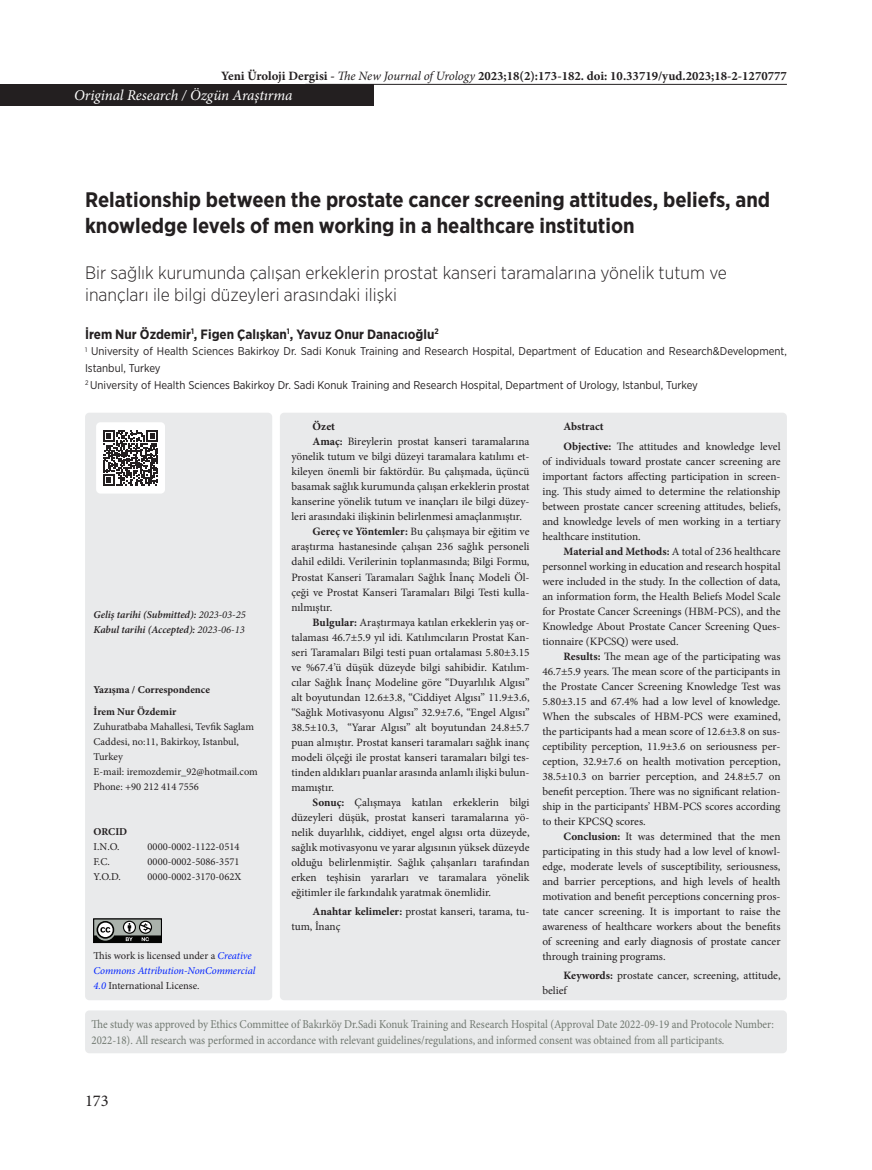
<style>
.page{position:relative;width:872px;height:1170px;background:#fff}
.page>*{position:absolute;margin:0;border:0;box-sizing:border-box;transform-origin:0 0}
.t1{font:700 21px/25.5px "Gotham Narrow";color:#231f20}
.t2{font:300 18px/22.5px "Gotham Narrow";color:#231f20}
.t3{font:16.5px "Minion Pro";color:#231f20}
.t4{font:italic 15px "Minion Pro";letter-spacing:-.005em;color:#fff}
.t5{font:700 13.5px "Gotham Narrow";color:#231f20}
.t6{font:700 12.75px "Minion Pro";color:#231f20}
.t7{font:12px/16.5px "Minion Pro";letter-spacing:-.005em;color:#717971;scale:.91 1}
.t8{font:11.25px/15px "Minion Pro";color:#231f20;text-align:justify}
.t9{font:11.25px/16.5px "Gotham Narrow";color:#231f20}
.t10{font:700 11.25px "Minion Pro";color:#231f20}
.t11{font:10.5px/15px "Minion Pro";color:#231f20}
.t12{font:italic 600 10.5px/15px "Minion Pro";letter-spacing:-.01em;color:#231f20}
.t13{font:700 10.5px/21.6px "Minion Pro";color:#231f20}
.s1{font-weight:400;font-style:italic}
.s2{font-weight:700}
.s3{font-weight:400}
.s4{font-style:italic;color:#02f}
</style>
<div class="page">
<div style="left:85px;top:1010px;width:702px;height:43px;background:#e9eaeb;border-radius:4px"></div>
<div style="left:0;top:84px;width:373px;height:21px;background:#231f20"></div>
<hr style="left:305px;top:84px;width:482px;height:1px;background:#231f20">
<div style="left:85px;top:412px;width:187px;height:588px;background:#e9eaeb;border-radius:4px"></div>
<div style="left:280px;top:412px;width:507px;height:588px;background:#e9eaeb;border-radius:4px"></div>
<div style="left:96px;top:422px;width:69px;height:71px;background:#fff;border-radius:4px"></div>
<svg style="left:103px;top:430px;width:55px;height:55px"></svg>
<svg style="left:94px;top:920px;width:68px;height:24px"></svg>
<div style="left:93px;top:918px;width:69px;height:24px;border:1px solid #000"></div>
<p class="t6" style="left:221px;top:67px;width:567px">Yeni Üroloji Dergisi - <span class="s1">The New Journal of Urology</span> 2023;18(2):173-182. doi: 10.33719/yud.2023;18-2-1270777</p>
<h3 class="t4" style="left:74px;top:85px;width:220px">Original Research / Özgün Araştırma</h3>
<h1 class="t1" style="left:85px;top:187px;width:686px">Relationship between the prostate cancer screening attitudes, beliefs, and knowledge levels of men working in a healthcare institution</h1>
<h2 class="t2" style="left:85px;top:261px;width:643px">Bir sağlık kurumunda çalışan erkeklerin prostat kanseri taramalarına yönelik tutum ve inançları ile bilgi düzeyleri arasındaki ilişki</h2>
<p class="t5" style="left:85px;top:325px;width:355px">İrem Nur Özdemir<sup>1</sup>, Figen Çalışkan<sup>1</sup>, Yavuz Onur Danacıoğlu<sup>2</sup></p>
<p class="t9" style="left:85px;top:343px;width:703px"><sup>1</sup> University of Health Sciences Bakirkoy Dr. Sadi Konuk Training and Research Hospital, Department of Education and Research&amp;Development,<br>Istanbul, Turkey<br><sup>2</sup> University of Health Sciences Bakirkoy Dr. Sadi Konuk Training and Research Hospital, Department of Urology, Istanbul, Turkey</p>
<p class="t10" style="left:313px;top:419px;width:24px">Özet</p>
<p class="t8" style="left:313px;top:434px;width:218px"><span class="s2">Amaç:</span> Bireylerin prostat kanseri taramalarına</p>
<p class="t8" style="left:291px;top:449px;width:240px">yönelik tutum ve bilgi düzeyi taramalara katılımı et-</p>
<p class="t8" style="left:291px;top:464px;width:240px">kileyen önemli bir faktördür. Bu çalışmada, üçüncü</p>
<p class="t8" style="left:291px;top:479px;width:240px">basamak sağlık kurumunda çalışan erkeklerin prostat</p>
<p class="t8" style="left:291px;top:494px;width:240px">kanserine yönelik tutum ve inançları ile bilgi düzey-</p>
<p class="t8" style="left:291px;top:509px;width:232px">leri arasındaki ilişkinin belirlenmesi amaçlanmıştır.</p>
<p class="t8" style="left:313px;top:524px;width:218px"><span class="s2">Gereç ve Yöntemler:</span> Bu çalışmaya bir eğitim ve</p>
<p class="t8" style="left:291px;top:539px;width:240px">araştırma hastanesinde çalışan 236 sağlık personeli</p>
<p class="t8" style="left:291px;top:554px;width:240px">dahil edildi. Verilerinin toplanmasında; Bilgi Formu,</p>
<p class="t8" style="left:291px;top:569px;width:240px">Prostat Kanseri Taramaları Sağlık İnanç Modeli Öl-</p>
<p class="t8" style="left:291px;top:584px;width:240px">çeği ve Prostat Kanseri Taramaları Bilgi Testi kulla-</p>
<p class="t8" style="left:291px;top:599px;width:42px">nılmıştır.</p>
<p class="t8" style="left:313px;top:614px;width:218px"><span class="s2">Bulgular:</span> Araştırmaya katılan erkeklerin yaş or-</p>
<p class="t8" style="left:291px;top:629px;width:240px">talaması 46.7±5.9 yıl idi. Katılımcıların Prostat Kan-</p>
<p class="t8" style="left:291px;top:644px;width:240px">seri Taramaları Bilgi testi puan ortalaması 5.80±3.15</p>
<p class="t8" style="left:291px;top:659px;width:240px">ve %67.4’ü düşük düzeyde bilgi sahibidir. Katılım-</p>
<p class="t8" style="left:291px;top:674px;width:240px">cılar Sağlık İnanç Modeline göre “Duyarlılık Algısı”</p>
<p class="t8" style="left:291px;top:689px;width:240px">alt boyutundan 12.6±3.8, “Ciddiyet Algısı” 11.9±3.6,</p>
<p class="t8" style="left:291px;top:704px;width:240px">“Sağlık Motivasyonu Algısı” 32.9±7.6, “Engel Algısı”</p>
<p class="t8" style="left:291px;top:719px;width:240px">38.5±10.3, “Yarar Algısı” alt boyutundan 24.8±5.7</p>
<p class="t8" style="left:291px;top:734px;width:240px">puan almıştır. Prostat kanseri taramaları sağlık inanç</p>
<p class="t8" style="left:291px;top:749px;width:240px">modeli ölçeği ile prostat kanseri taramaları bilgi tes-</p>
<p class="t8" style="left:291px;top:764px;width:240px">tinden aldıkları puanlar arasında anlamlı ilişki bulun-</p>
<p class="t8" style="left:291px;top:779px;width:44px">mamıştır.</p>
<p class="t8" style="left:313px;top:794px;width:218px"><span class="s2">Sonuç:</span> Çalışmaya katılan erkeklerin bilgi</p>
<p class="t8" style="left:291px;top:809px;width:240px">düzeyleri düşük, prostat kanseri taramalarına yö-</p>
<p class="t8" style="left:291px;top:824px;width:240px">nelik duyarlılık, ciddiyet, engel algısı orta düzeyde,</p>
<p class="t8" style="left:291px;top:839px;width:240px">sağlık motivasyonu ve yarar algısının yüksek düzeyde</p>
<p class="t8" style="left:291px;top:854px;width:240px">olduğu belirlenmiştir. Sağlık çalışanları tarafından</p>
<p class="t8" style="left:291px;top:869px;width:240px">erken teşhisin yararları ve taramalara yönelik</p>
<p class="t8" style="left:291px;top:884px;width:201px">eğitimler ile farkındalık yaratmak önemlidir.</p>
<p class="t8" style="left:291px;top:903px;width:240px;text-indent:21px"><span class="s2">Anahtar kelimeler:</span> prostat kanseri, tarama, tu&shy;tum, İnanç</p>
<p class="t8" style="left:563px;top:417px;width:218px;line-height:19.2px"><span class="s2">Abstract<br>Objective:</span> The attitudes and knowledge level</p>
<p class="t8" style="left:542px;top:453px;width:240px">of individuals toward prostate cancer screening are important factors affecting participation in screen&shy;ing. This study aimed to determine the relationship between prostate cancer screening attitudes, beliefs, and knowledge levels of men working in a tertiary healthcare institution.</p>
<p class="t8" style="left:542px;top:543px;width:240px;text-indent:21px"><span class="s2">Material and Methods:</span> A total of 236 healthcare personnel working in education and research hospital were included in the study. In the collection of data, an information form, the Health Beliefs Model Scale for Prostate Cancer Screenings (HBM-PCS), and the Knowledge About Prostate Cancer Screening Ques&shy;tionnaire (KPCSQ) were used.</p>
<p class="t8" style="left:542px;top:648px;width:240px;text-indent:21px"><span class="s2">Results:</span> The mean age of the participating was 46.7±5.9 years. The mean score of the participants in the Prostate Cancer Screening Knowledge Test was 5.80±3.15 and 67.4% had a low level of knowledge.<br>When the subscales of HBM-PCS were examined, the participants had a mean score of 12.6±3.8 on sus&shy;ceptibility perception, 11.9±3.6 on seriousness per&shy;ception, 32.9±7.6 on health motivation perception, 38.5±10.3 on barrier perception, and 24.8±5.7 on benefit perception. There was no significant relation&shy;ship in the participants’ HBM-PCS scores according to their KPCSQ scores.</p>
<p class="t8" style="left:542px;top:828px;width:240px;text-indent:21px"><span class="s2">Conclusion:</span> It was determined that the men participating in this study had a low level of knowl&shy;edge, moderate levels of susceptibility, seriousness, and barrier perceptions, and high levels of health motivation and benefit perceptions concerning pros&shy;tate cancer screening. It is important to raise the awareness of healthcare workers about the benefits of screening and early diagnosis of prostate cancer through training programs.</p>
<p class="t8" style="left:542px;top:967px;width:240px;text-indent:21px"><span class="s2">Keywords:</span> prostate cancer, screening, attitude, belief</p>
<p class="t12" style="left:94px;top:607px;width:154px">Geliş tarihi (Submitted): <span class="s3">2023-03-25<br></span>Kabul tarihi (Accepted): <span class="s3">2023-06-13</span></p>
<p class="t13" style="left:94px;top:679px;width:118px">Yazışma / Correspondence<br>İrem Nur Özdemir</p>
<p class="t11" style="left:94px;top:719px;width:166px">Zuhuratbaba Mahallesi, Tevfik Saglam<br>Caddesi, no:11, Bakirkoy, Istanbul,<br>Turkey<br>E-mail: iremozdemir_92@hotmail.com<br>Phone: +90 212 414 7556</p>
<p class="t13" style="left:94px;top:820px;width:35px">ORCID</p>
<p class="t11" style="left:94px;top:839px;width:27px">I.N.O.</p>
<p class="t11" style="left:148px;top:839px;width:93px">0000-0002-1122-0514</p>
<p class="t11" style="left:94px;top:854px;width:18px">F.C.</p>
<p class="t11" style="left:148px;top:854px;width:93px">0000-0002-5086-3571</p>
<p class="t11" style="left:94px;top:869px;width:29px">Y.O.D.</p>
<p class="t11" style="left:148px;top:869px;width:95px">0000-0002-3170-062X</p>
<p class="t11" style="left:94px;top:948px;width:163px">This work is licensed under a <span class="s4">Creative<br>Commons Attribution-NonCommercial<br>4.0</span> International License.</p>
<p class="t7" style="left:91px;top:1015px;width:751px">The study was approved by Ethics Committee of Bakırköy Dr.Sadi Konuk Training and Research Hospital (Approval Date 2022-09-19 and Protocole Number:<br>2022-18). All research was performed in accordance with relevant guidelines/regulations, and informed consent was obtained from all participants.</p>
<h3 class="t3" style="left:85px;top:1089px;width:25px">173</h3>
</div>
